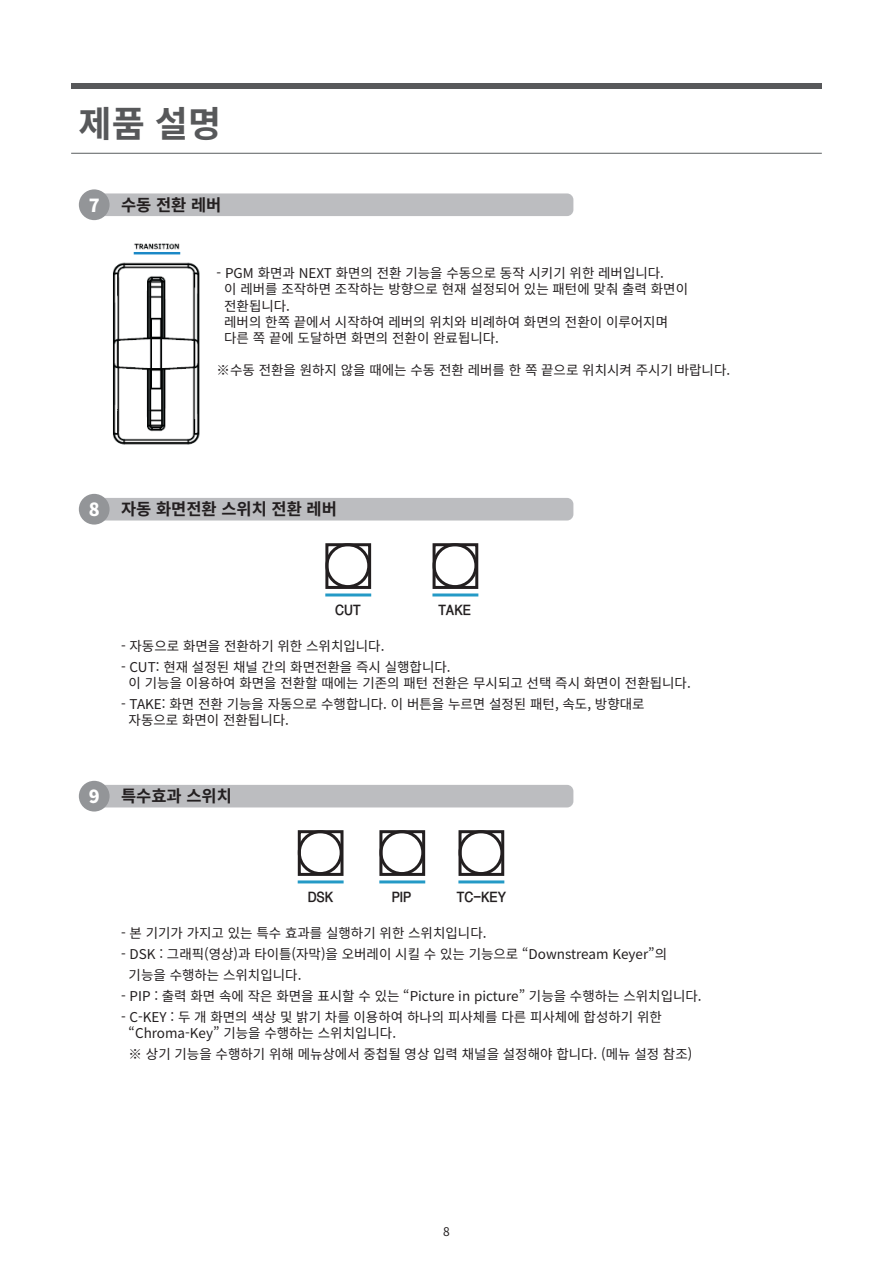
<style>
.page{position:relative;width:893px;height:1263px;background:#fff}
.page>*{position:absolute;margin:0;border:0;box-sizing:border-box;transform-origin:0 0}
.t1{font:700 36px "Noto Sans CJ Kkr";color:#57585a}
.t2{font:700 16.5px "Noto Sans CJ Kkr";color:#231f20}
.t3{font:13.5px/16.2px "Noto Sans CJ Kkr";color:#231f20}
.t4{font:13.5px "YGO550";color:#231f20}
.t5{font:12px "Noto Sans CJ Kkr";color:#231f20}
.s1{font-weight:900;font-size:18px;color:#fff}
</style>
<div class="page">
<hr style="left:71px;top:153px;width:751px;height:1px;background:#5a5e5f">
<div style="left:71px;top:83px;width:751px;height:5px;background:#57585a"></div>
<div style="left:90px;top:193px;width:483px;height:23px;background:#bcbdc0;border-radius:6px"></div>
<div style="left:79px;top:189px;width:31px;height:31px;background:#939598;border-radius:50%"></div>
<img style="left:113px;top:243px;width:87px;height:202px">
<div style="left:90px;top:498px;width:483px;height:22px;background:#bcbdc0;border-radius:6px"></div>
<div style="left:79px;top:494px;width:31px;height:31px;background:#939598;border-radius:50%"></div>
<div style="left:90px;top:785px;width:483px;height:22px;background:#bcbdc0;border-radius:6px"></div>
<div style="left:79px;top:781px;width:31px;height:30px;background:#939598;border-radius:50%"></div>
<div style="left:325px;top:543px;width:46px;height:46px;border:3px solid #231f20"></div>
<div style="left:325px;top:543px;width:45px;height:45px;border:3px solid #231f20;border-radius:50%"></div>
<hr style="left:325px;top:593px;width:46px;height:3px;background:#249ac6">
<div style="left:433px;top:543px;width:45px;height:46px;border:3px solid #231f20"></div>
<div style="left:433px;top:543px;width:44px;height:45px;border:3px solid #231f20;border-radius:50%"></div>
<hr style="left:432px;top:593px;width:46px;height:3px;background:#249ac6">
<div style="left:298px;top:830px;width:45px;height:46px;border:3px solid #231f20"></div>
<div style="left:298px;top:830px;width:45px;height:45px;border:3px solid #231f20;border-radius:50%"></div>
<hr style="left:298px;top:880px;width:46px;height:3px;background:#249ac6">
<div style="left:379px;top:830px;width:46px;height:46px;border:3px solid #231f20"></div>
<div style="left:379px;top:830px;width:45px;height:45px;border:3px solid #231f20;border-radius:50%"></div>
<hr style="left:379px;top:880px;width:46px;height:3px;background:#249ac6">
<div style="left:458px;top:830px;width:46px;height:46px;border:3px solid #231f20"></div>
<div style="left:458px;top:830px;width:45px;height:45px;border:3px solid #231f20;border-radius:50%"></div>
<hr style="left:458px;top:880px;width:46px;height:3px;background:#249ac6">
<h1 class="t1" style="left:79px;top:103px;width:144px">제품 설명</h1>
<p class="t2" style="left:89px;top:195px;width:134px"><span class="s1">7</span> 수동 전환 레버</p>
<p class="t3" style="left:224px;top:265px;width:465px;text-indent:-8px">- PGM 화면과 NEXT 화면의 전환 기능을 수동으로 동작 시키기 위한 레버입니다.<br>이 레버를 조작하면 조작하는 방향으로 현재 설정되어 있는 패턴에 맞춰 출력 화면이 전환됩니다.<br>레버의 한쪽 끝에서 시작하여 레버의 위치와 비례하여 화면의 전환이 이루어지며 다른 쪽 끝에 도달하면 화면의 전환이 완료됩니다.</p>
<p class="t3" style="left:217px;top:363px;width:515px">※수동 전환을 원하지 않을 때에는 수동 전환 레버를 한 쪽 끝으로 위치시켜 주시기 바랍니다.</p>
<p class="t2" style="left:89px;top:500px;width:250px"><span class="s1">8</span> 자동 화면전환 스위치 전환 레버</p>
<p class="t4" style="left:335px;top:603px;width:27px">CUT</p>
<p class="t4" style="left:438px;top:603px;width:34px">TAKE</p>
<p class="t3" style="left:121px;top:638px;width:265px">- 자동으로 화면을 전환하기 위한 스위치입니다.</p>
<p class="t3" style="left:129px;top:659px;width:564px;text-indent:-8px">- CUT: 현재 설정된 채널 간의 화면전환을 즉시 실행합니다.<br>이 기능을 이용하여 화면을 전환할 때에는 기존의 패턴 전환은 무시되고 선택 즉시 화면이 전환됩니다.</p>
<p class="t3" style="left:129px;top:696px;width:517px;text-indent:-8px">- TAKE: 화면 전환 기능을 자동으로 수행합니다. 이 버튼을 누르면 설정된 패턴, 속도, 방향대로 자동으로 화면이 전환됩니다.</p>
<p class="t2" style="left:89px;top:787px;width:145px"><span class="s1">9</span> 특수효과 스위치</p>
<p class="t4" style="left:308px;top:890px;width:27px">DSK</p>
<p class="t4" style="left:392px;top:890px;width:21px">PIP</p>
<p class="t4" style="left:457px;top:890px;width:51px">TC-KEY</p>
<p class="t3" style="left:121px;top:925px;width:367px">- 본 기기가 가지고 있는 특수 효과를 실행하기 위한 스위치입니다.</p>
<p class="t3" style="left:129px;top:944px;width:540px;line-height:21px;text-indent:-8px">- DSK : 그래픽(영상)과 타이틀(자막)을 오버레이 시킬 수 있는 기능으로 “Downstream Keyer”의 기능을 수행하는 스위치입니다.</p>
<p class="t3" style="left:121px;top:988px;width:582px">- PIP : 출력 화면 속에 작은 화면을 표시할 수 있는 “Picture in picture” 기능을 수행하는 스위치입니다.</p>
<p class="t3" style="left:129px;top:1009px;width:535px;text-indent:-8px">- C-KEY : 두 개 화면의 색상 및 밝기 차를 이용하여 하나의 피사체를 다른 피사체에 합성하기 위한 “Chroma-Key” 기능을 수행하는 스위치입니다.</p>
<p class="t3" style="left:129px;top:1046px;width:565px">※ 상기 기능을 수행하기 위해 메뉴상에서 중첩될 영상 입력 채널을 설정해야 합니다. (메뉴 설정 참조)</p>
<p class="t5" style="left:443px;top:1225px;width:8px">8</p>
</div>
